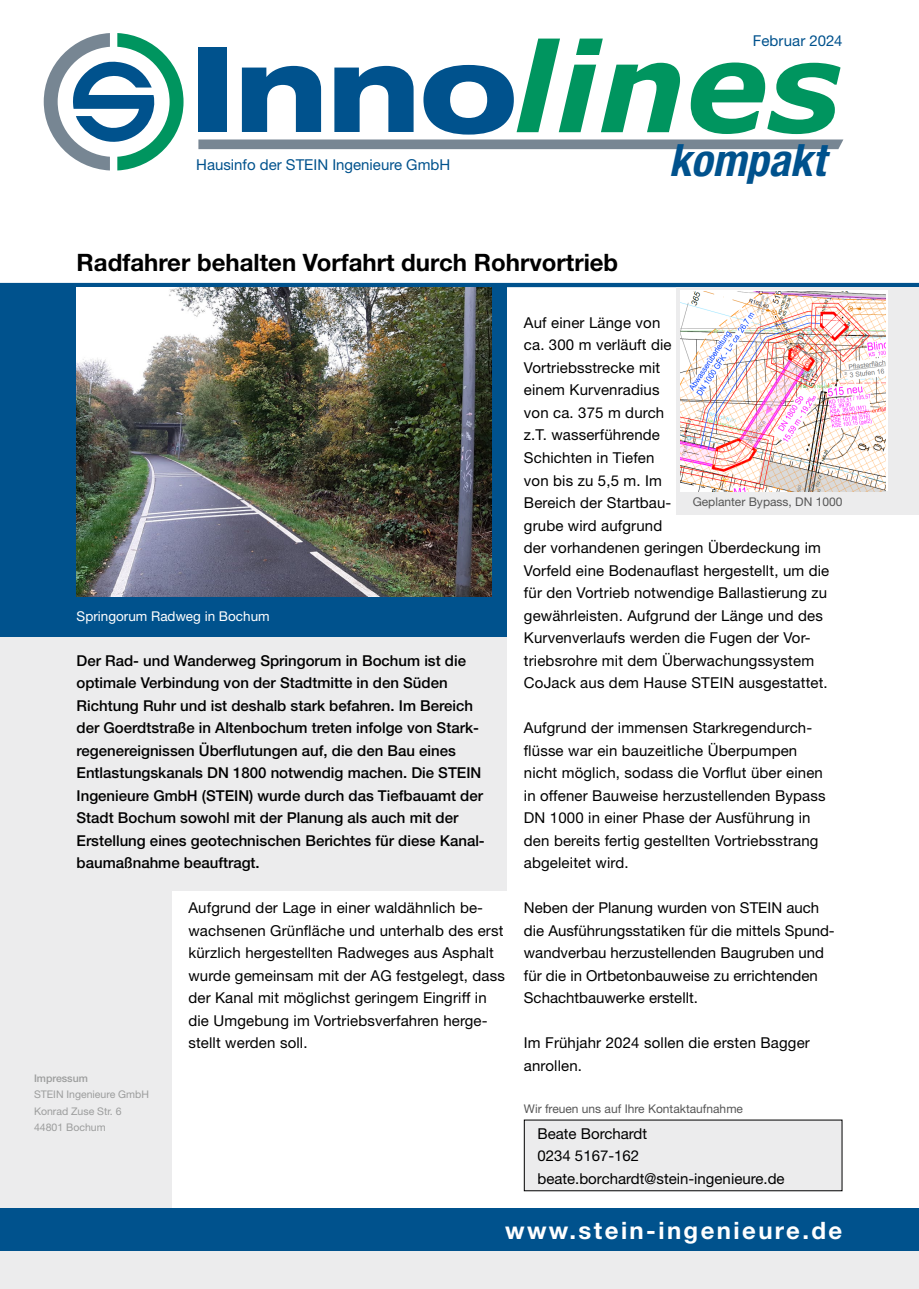
<style>
.page{position:relative;width:919px;height:1289px;background:#fff}
.page>*{position:absolute;margin:0;border:0;box-sizing:border-box;transform-origin:0 0}
.t1{font:italic 700 123.15px "Verdana";color:#00955f}
.t2{font:italic 700 condensed 44.55px "Helvetica Neue";color:#00528d}
.Überschrift_1{font:700 24px "Helvetica Neue";color:#000}
.URL_unten{font:700 24px "Helvetica Neue";letter-spacing:.1em;color:#fff}
.Kontakt{font:15px/22.5px "Helvetica Neue";letter-spacing:.01em;color:#000}
.Standard_weniger_Tre{font:500 15px/22.5px "Helvetica Neue";color:#000}
.Kolumnentitel{font:15px "Helvetica Neue";color:#00528d}
.Bildunterschrift_inv{font:13.5px "Helvetica Neue";color:#fff}
.Bildunterschrift{font:12px "Helvetica Neue";color:#565656}
.t3{font:10.5px/16.5px "Helvetica Neue";color:#9c9d9d}
.t4{font:500 10.5px "Helvetica Neue";color:#9c9d9d}
.s1{font-family:"Helvetica Neue";font-weight:800;font-style:normal;font-stretch:expanded;font-size:118.8px;color:#00528d}
</style>
<div class="page">
<div style="left:0;top:287px;width:171px;height:941px;background:#ececed"></div>
<div style="left:0;top:1233px;width:918px;height:55px;background:#ececed"></div>
<hr style="left:0;top:283px;width:918px;height:4px;background:#00528d">
<svg style="left:198px;top:139px;width:645px;height:10px;background:#7e8c98"></svg>
<svg style="left:44px;top:33px;width:140px;height:137px"></svg>
<div style="left:0;top:1208px;width:918px;height:42px;background:#00528d"></div>
<div style="left:0;top:287px;width:507px;height:350px;background:#00528d"></div>
<div style="left:0;top:637px;width:507px;height:253px;background:#ececed"></div>
<img style="left:77px;top:287px;width:414px;height:310px">
<div style="left:676px;top:287px;width:242px;height:228px;background:#ececed"></div>
<img style="left:680px;top:291px;width:205px;height:200px">
<div style="left:524px;top:1119px;width:318px;height:71px;background:#ececed"></div>
<p class="Kolumnentitel" style="left:753px;top:32px;width:91px">Februar 2024</p>
<p class="t1" style="left:189px;top:0;width:653px"><span class="s1">Inno</span>lines</p>
<p class="Kolumnentitel" style="left:196px;top:156px;width:255px">Hausinfo der STEIN Ingenieure GmbH</p>
<p class="t2" style="left:668px;top:133px;width:158px">kompakt</p>
<p class="Überschrift_1" style="left:77px;top:247px;width:543px">Radfahrer behalten Vorfahrt durch Rohrvortrieb</p>
<p class="Bildunterschrift_inv" style="left:77px;top:607px;width:195px">Springorum Radweg in Bochum</p>
<p class="Standard_weniger_Tre" style="left:77px;top:649px;width:409px">Der Rad- und Wanderweg Springorum in Bochum ist die optimale Verbindung von der Stadtmitte in den Süden Richtung Ruhr und ist deshalb stark befahren. Im Bereich der Goerdtstraße in Altenbochum treten infolge von Stark&shy;regenereignissen Überflutungen auf, die den Bau eines Entlastungskanals DN 1800 notwendig machen. Die STEIN Ingenieure GmbH (STEIN) wurde durch das Tiefbauamt der Stadt Bochum sowohl mit der Planung als auch mit der Erstellung eines geotechnischen Berichtes für diese Kanal&shy;baumaßnahme beauftragt.</p>
<p class="t4" style="left:34px;top:1071px;width:55px">Impressum</p>
<p class="t3" style="left:34px;top:1086px;width:116px">STEIN Ingenieure GmbH<br>Konrad Zuse Str. 6<br>44801 Bochum</p>
<p class="Kontakt" style="left:188px;top:896px;width:318px">Aufgrund der Lage in einer waldähnlich be&shy;wachsenen Grünfläche und unterhalb des erst kürzlich hergestellten Radweges aus Asphalt wurde gemeinsam mit der AG festgelegt, dass der Kanal mit möglichst geringem Eingriff in die Umgebung im Vortriebsverfahren herge&shy;stellt werden soll.</p>
<p class="Kontakt" style="left:524px;top:311px;width:307px">Auf einer Länge von<br>ca. 300 m verläuft die<br>Vortriebsstrecke mit<br>einem Kurvenradius<br>von ca. 375 m durch<br>z.T. wasserführende<br>Schichten in Tiefen<br>von bis zu 5,5 m. Im<br>Bereich der Startbau-<br>grube wird aufgrund<br>der vorhandenen geringen Überdeckung im<br>Vorfeld eine Bodenauflast hergestellt, um die für den Vortrieb notwendige Ballastierung zu gewährleisten. Aufgrund der Länge und des<br>Kurvenverlaufs werden die Fugen der Vor&shy;triebsrohre mit dem Überwachungssystem<br>CoJack aus dem Hause STEIN ausgestattet.</p>
<p class="Kontakt" style="left:524px;top:716px;width:303px">Aufgrund der immensen Starkregendurch&shy;flüsse war ein bauzeitliche Überpumpen nicht möglich, sodass die Vorflut über einen in offener Bauweise herzustellenden Bypass DN 1000 in einer Phase der Ausführung in den bereits fertig gestellten Vortriebsstrang abgeleitet wird.</p>
<p class="Kontakt" style="left:524px;top:896px;width:312px">Neben der Planung wurden von STEIN auch die Ausführungsstatiken für die mittels Spund&shy;wandverbau herzustellenden Baugruben und für die in Ortbetonbauweise zu errichtenden Schachtbauwerke erstellt.</p>
<p class="Kontakt" style="left:524px;top:1031px;width:287px">Im Frühjahr 2024 sollen die ersten Bagger anrollen.</p>
<p class="Bildunterschrift" style="left:692px;top:495px;width:151px">Geplanter Bypass, DN 1000</p>
<p class="Bildunterschrift" style="left:524px;top:1101px;width:220px">Wir freuen uns auf Ihre Kontaktaufnahme</p>
<p class="Kontakt" style="left:537px;top:1121px;width:249px">Beate Borchardt<br>0234 5167-162 beate.borchardt@stein-ingenieure.de</p>
<p class="URL_unten" style="left:505px;top:1215px;width:339px">www.stein-ingenieure.de</p>
</div>
